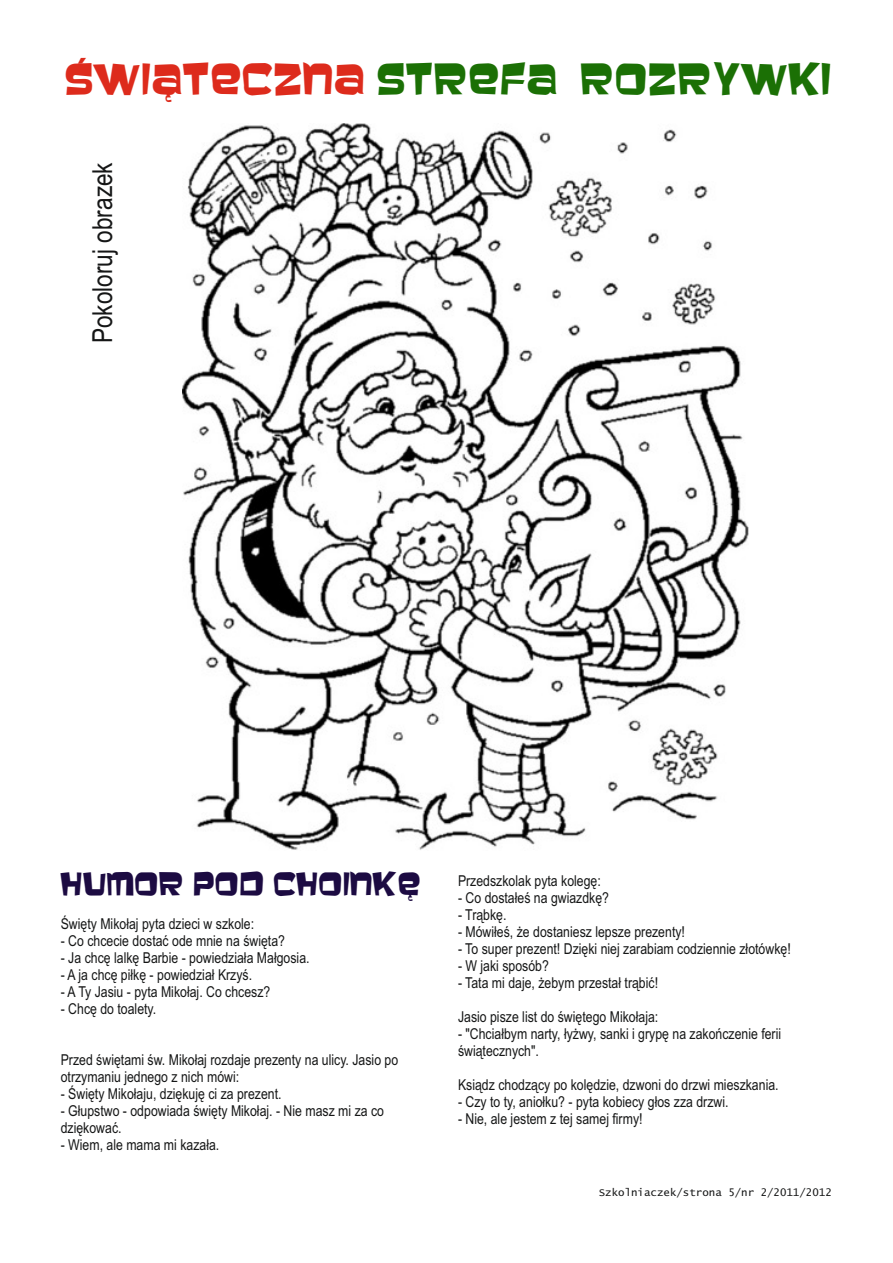
<style>
.page{position:relative;width:893px;height:1263px;background:#fff}
.page>*{position:absolute;margin:0;border:0;box-sizing:border-box;transform-origin:0 0}
.t1{font:38.7px "Baveuse";color:#1b7005}
.t2{font:28.65px "Baveuse";color:#1c0b42}
.t3{font:27.6px "Arial Narrow";color:#151616}
.t4{font:15px/17px "Arial Narrow";color:#151616}
.t5{font:10.5px "Lucida Console";color:#151616}
.s1{color:#dd2b1c}
</style>
<div class="page">
<img style="left:183px;top:123px;width:565px;height:727px">
<h1 class="t1" style="left:64px;top:62px;width:769px"><span class="s1">ŚWIĄTECZNA</span> STREFA ROZRYWKI</h1>
<h3 class="t3" style="left:92px;top:343px;width:183px;rotate:-90deg">Pokoloruj obrazek</h3>
<h2 class="t2" style="left:61px;top:871px;width:362px">HUMOR POD CHOINKĘ</h2>
<p class="t4" style="left:61px;top:917px;width:195px">Święty Mikołaj pyta dzieci w szkole:</p>
<p class="t4" style="left:61px;top:934px;width:226px">- Co chcecie dostać ode mnie na święta?</p>
<p class="t4" style="left:61px;top:951px;width:250px">- Ja chcę lalkę Barbie - powiedziała Małgosia.</p>
<p class="t4" style="left:61px;top:968px;width:193px">- A ja chcę piłkę - powiedział Krzyś.</p>
<p class="t4" style="left:61px;top:985px;width:211px">- A Ty Jasiu - pyta Mikołaj. Co chcesz?</p>
<p class="t4" style="left:61px;top:1002px;width:97px">- Chcę do toalety.</p>
<p class="t4" style="left:61px;top:1053px;width:339px">Przed świętami św. Mikołaj rozdaje prezenty na ulicy. Jasio po otrzymaniu jednego z nich mówi:</p>
<p class="t4" style="left:61px;top:1087px;width:222px">- Święty Mikołaju, dziękuję ci za prezent.</p>
<p class="t4" style="left:61px;top:1104px;width:325px">- Głupstwo - odpowiada święty Mikołaj. - Nie masz mi za co dziękować.</p>
<p class="t4" style="left:61px;top:1138px;width:160px">- Wiem, ale mama mi kazała.</p>
<p class="t4" style="left:458px;top:874px;width:144px">Przedszkolak pyta kolegę:</p>
<p class="t4" style="left:458px;top:891px;width:153px">- Co dostałeś na gwiazdkę?</p>
<p class="t4" style="left:458px;top:908px;width:50px">- Trąbkę.</p>
<p class="t4" style="left:458px;top:925px;width:228px">- Mówiłeś, że dostaniesz lepsze prezenty!</p>
<p class="t4" style="left:458px;top:942px;width:334px">- To super prezent! Dzięki niej zarabiam codziennie złotówkę!</p>
<p class="t4" style="left:458px;top:959px;width:92px">- W jaki sposób?</p>
<p class="t4" style="left:458px;top:976px;width:202px">- Tata mi daje, żebym przestał trąbić!</p>
<p class="t4" style="left:458px;top:1010px;width:202px">Jasio pisze list do świętego Mikołaja:</p>
<p class="t4" style="left:458px;top:1027px;width:325px">- "Chciałbym narty, łyżwy, sanki i grypę na zakończenie ferii świątecznych".</p>
<p class="t4" style="left:458px;top:1078px;width:322px">Ksiądz chodzący po kolędzie, dzwoni do drzwi mieszkania.</p>
<p class="t4" style="left:458px;top:1095px;width:272px">- Czy to ty, aniołku? - pyta kobiecy głos zza drzwi.</p>
<p class="t4" style="left:458px;top:1112px;width:186px">- Nie, ale jestem z tej samej firmy!</p>
<p class="t5" style="left:599px;top:1188px;width:235px">Szkolniaczek/strona 5/nr 2/2011/2012</p>
</div>
